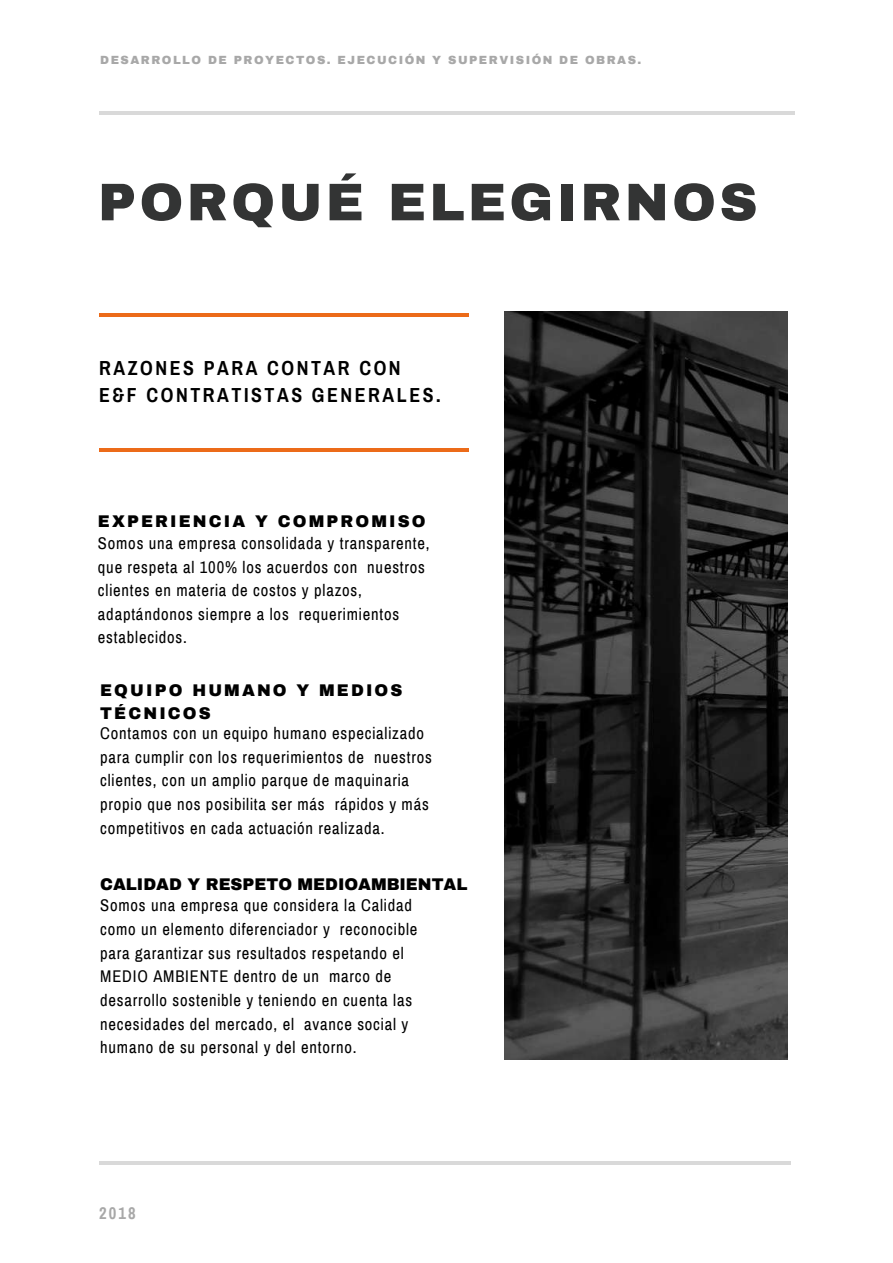
<style>
.page{position:relative;width:893px;height:1263px;background:#fff}
.page>*{position:absolute;margin:0;border:0;box-sizing:border-box;transform-origin:0 0}
.t1{font:900 52.95px "Archivo";letter-spacing:.06em;color:#333434}
.t2{font:700 19.8px/27px "Archivo Narrow";letter-spacing:.13em;color:#000}
.t3{font:16.5px/23.7px "Archivo Narrow";letter-spacing:.05em;color:#000}
.t4{font:900 16.5px/22.5px "Archivo";letter-spacing:.13em;color:#000}
.t5{font:900 16.5px "Archivo";color:#000}
.t6{font:700 16.5px "Archivo Narrow";color:#a8a8a8}
.t7{font:900 11.55px "Archivo";letter-spacing:.13em;color:#a8a8a8}
</style>
<div class="page">
<hr style="left:99px;top:1161px;width:692px;height:3px;background:#d9d9d9">
<hr style="left:99px;top:111px;width:696px;height:4px;background:#d9d9d9">
<hr style="left:99px;top:313px;width:369px;height:3px;background:#ec6b19">
<hr style="left:99px;top:448px;width:369px;height:4px;background:#ec6b19">
<img style="left:504px;top:312px;width:283px;height:748px">
<p class="t7" style="left:100px;top:54px;width:543px">DESARROLLO DE PROYECTOS. EJECUCIÓN Y SUPERVISIÓN DE OBRAS.</p>
<h1 class="t1" style="left:98px;top:174px;width:661px">PORQUÉ ELEGIRNOS</h1>
<p class="t2" style="left:99px;top:355px;width:343px">RAZONES PARA CONTAR CON<br>E&amp;F CONTRATISTAS GENERALES.</p>
<p class="t4" style="left:98px;top:510px;width:329px">EXPERIENCIA Y COMPROMISO</p>
<p class="t3" style="left:98px;top:531px;width:333px">Somos una empresa consolidada y transparente, que respeta al 100% los acuerdos con nuestros clientes en materia de costos y plazos, adaptándonos siempre a los requerimientos establecidos.</p>
<p class="t4" style="left:100px;top:679px;width:304px">EQUIPO HUMANO Y MEDIOS<br>TÉCNICOS</p>
<p class="t3" style="left:100px;top:722px;width:333px">Contamos con un equipo humano especializado para cumplir con los requerimientos de nuestros clientes, con un amplio parque de maquinaria propio que nos posibilita ser más rápidos y más competitivos en cada actuación realizada.</p>
<p class="t5" style="left:100px;top:875px;width:369px">CALIDAD Y RESPETO MEDIOAMBIENTAL</p>
<p class="t3" style="left:100px;top:894px;width:319px">Somos una empresa que considera la Calidad como un elemento diferenciador y reconocible para garantizar sus resultados respetando el MEDIO AMBIENTE dentro de un marco de desarrollo sostenible y teniendo en cuenta las necesidades del mercado, el avance social y humano de su personal y del entorno.</p>
<p class="t6" style="left:99px;top:1204px;width:38px">2018</p>
</div>
